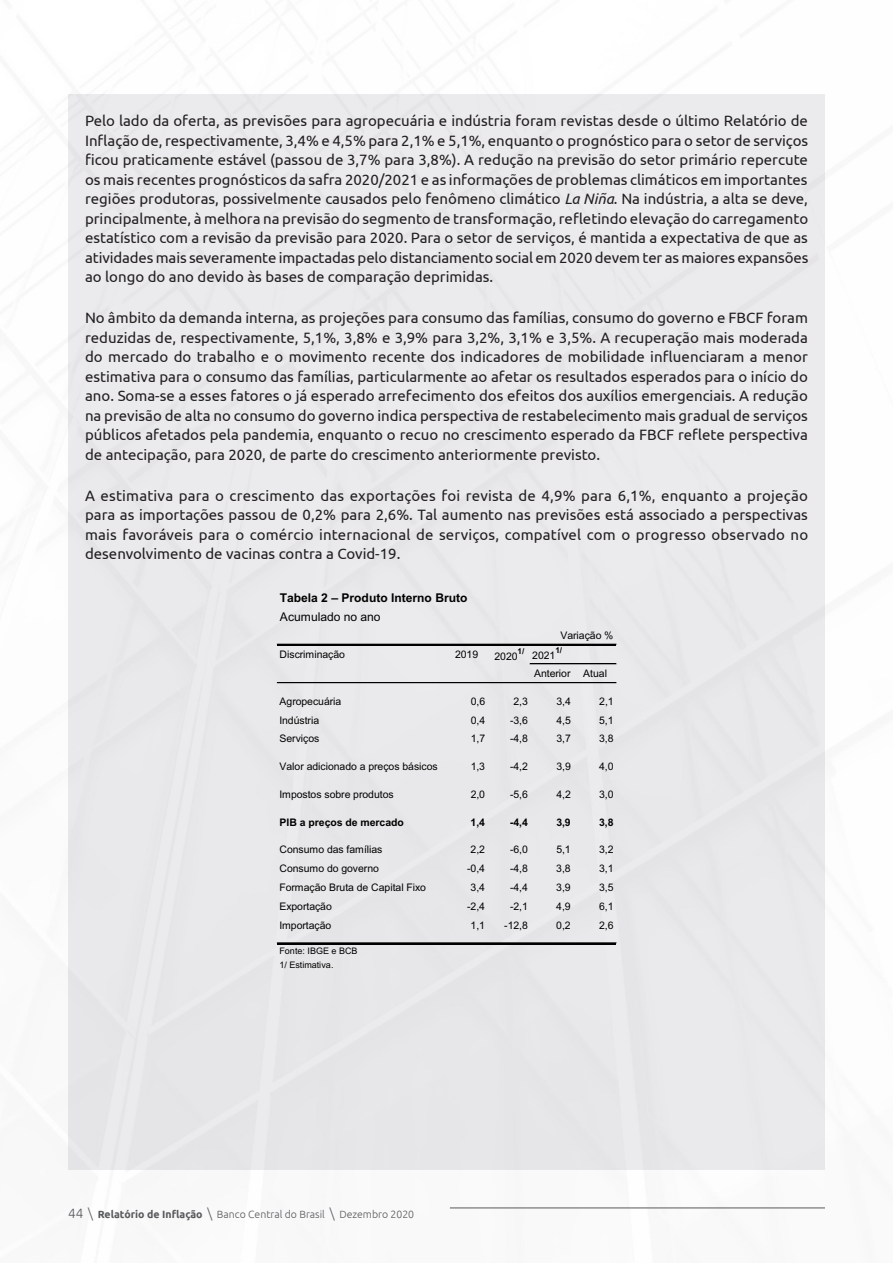
<style>
.page{position:relative;width:893px;height:1263px;background:#fff}
.page>*{position:absolute;margin:0;border:0;box-sizing:border-box;transform-origin:0 0}
._3__Corpo_de_texto{font:15px/19.5px "Ubuntu";color:#231f20;text-align:justify}
.t1{font:700 12px/18.9px "Arial";color:#000}
.t2{font:10.5px "Arial";letter-spacing:-.005em;color:#000}
.t3{font:300 10.5px "Ubuntu";color:#57585a}
.t4{font:700 10.5px "Arial";letter-spacing:-.005em;color:#000}
.t5{font:9px/14.4px "Arial";color:#000}
.t6{font:700 8.1px "Arial";color:#000}
.s1{font-style:italic}
.s2{font-weight:400}
.s3{font-size:13.5px}
.s4{font-weight:700}
</style>
<div class="page">
<div style="left:68px;top:94px;width:757px;height:1075px;background:#ececee"></div>
<hr style="left:450px;top:1208px;width:375px;height:1px;background:#57585a">
<hr style="left:277px;top:644px;width:339px;height:2px;background:#000">
<hr style="left:530px;top:663px;width:86px;height:1px;background:#000">
<hr style="left:530px;top:664px;width:86px;height:1px;background:#000">
<hr style="left:277px;top:682px;width:339px;height:1px;background:#000">
<hr style="left:277px;top:683px;width:339px;height:1px;background:#000">
<hr style="left:277px;top:942px;width:339px;height:1px;background:#000">
<hr style="left:277px;top:943px;width:339px;height:1px;background:#000">
<p class="_3__Corpo_de_texto" style="left:85px;top:111px;width:725px">Pelo lado da oferta, as previsões para agropecuária e indústria foram revistas desde o último Relatório de Inflação de, respectivamente, 3,4% e 4,5% para 2,1% e 5,1%, enquanto o prognóstico para o setor de serviços ficou praticamente estável (passou de 3,7% para 3,8%). A redução na previsão do setor primário repercute os mais recentes prognósticos da safra 2020/2021 e as informações de problemas climáticos em importantes regiões produtoras, possivelmente causados pelo fenômeno climático <span class="s1">La Niña</span>. Na indústria, a alta se deve, principalmente, à melhora na previsão do segmento de transformação, refletindo elevação do carregamento estatístico com a revisão da previsão para 2020. Para o setor de serviços, é mantida a expectativa de que as atividades mais severamente impactadas pelo distanciamento social em 2020 devem ter as maiores expansões ao longo do ano devido às bases de comparação deprimidas.</p>
<p class="_3__Corpo_de_texto" style="left:85px;top:308px;width:724px">No âmbito da demanda interna, as projeções para consumo das famílias, consumo do governo e FBCF foram reduzidas de, respectivamente, 5,1%, 3,8% e 3,9% para 3,2%, 3,1% e 3,5%. A recuperação mais moderada do mercado do trabalho e o movimento recente dos indicadores de mobilidade influenciaram a menor estimativa para o consumo das famílias, particularmente ao afetar os resultados esperados para o início do ano. Soma-se a esses fatores o já esperado arrefecimento dos efeitos dos auxílios emergenciais. A redução na previsão de alta no consumo do governo indica perspectiva de restabelecimento mais gradual de serviços públicos afetados pela pandemia, enquanto o recuo no crescimento esperado da FBCF reflete perspectiva de antecipação, para 2020, de parte do crescimento anteriormente previsto.</p>
<p class="_3__Corpo_de_texto" style="left:85px;top:485px;width:725px">A estimativa para o crescimento das exportações foi revista de 4,9% para 6,1%, enquanto a projeção para as importações passou de 0,2% para 2,6%. Tal aumento nas previsões está associado a perspectivas mais favoráveis para o comércio internacional de serviços, compatível com o progresso observado no desenvolvimento de vacinas contra a Covid-19.</p>
<p class="t1" style="left:280px;top:588px;width:189px">Tabela 2 – Produto Interno Bruto<br><span class="s2">Acumulado no ano</span></p>
<p class="t2" style="left:560px;top:629px;width:55px">Variação %</p>
<p class="t2" style="left:280px;top:648px;width:67px">Discriminação</p>
<p class="t2" style="left:455px;top:648px;width:25px">2019</p>
<p class="t2" style="left:494px;top:650px;width:25px">2020</p>
<p class="t6" style="left:555px;top:645px;width:8px">1/</p>
<p class="t6" style="left:517px;top:646px;width:8px">1/</p>
<p class="t2" style="left:532px;top:649px;width:25px">2021</p>
<p class="t2" style="left:534px;top:667px;width:74px">Anterior Atual</p>
<p class="t2" style="left:280px;top:695px;width:63px">Agropecuária</p>
<p class="t2" style="left:471px;top:695px;width:16px">0,6</p>
<p class="t2" style="left:514px;top:695px;width:16px">2,3</p>
<p class="t2" style="left:556px;top:695px;width:16px">3,4</p>
<p class="t2" style="left:599px;top:695px;width:16px">2,1</p>
<p class="t2" style="left:280px;top:714px;width:41px">Indústria</p>
<p class="t2" style="left:471px;top:714px;width:16px">0,4</p>
<p class="t2" style="left:510px;top:714px;width:19px">-3,6</p>
<p class="t2" style="left:556px;top:714px;width:16px">4,5</p>
<p class="t2" style="left:599px;top:714px;width:16px">5,1</p>
<p class="t2" style="left:279px;top:733px;width:41px">Serviços</p>
<p class="t2" style="left:471px;top:733px;width:16px">1,7</p>
<p class="t2" style="left:510px;top:733px;width:19px">-4,8</p>
<p class="t2" style="left:556px;top:733px;width:16px">3,7</p>
<p class="t2" style="left:599px;top:733px;width:16px">3,8</p>
<p class="t2" style="left:279px;top:760px;width:160px">Valor adicionado a preços básicos</p>
<p class="t2" style="left:471px;top:760px;width:16px">1,3</p>
<p class="t2" style="left:510px;top:760px;width:19px">-4,2</p>
<p class="t2" style="left:556px;top:760px;width:16px">3,9</p>
<p class="t2" style="left:599px;top:760px;width:16px">4,0</p>
<p class="t2" style="left:279px;top:788px;width:116px">Impostos sobre produtos</p>
<p class="t2" style="left:471px;top:788px;width:16px">2,0</p>
<p class="t2" style="left:510px;top:788px;width:19px">-5,6</p>
<p class="t2" style="left:556px;top:788px;width:16px">4,2</p>
<p class="t2" style="left:599px;top:788px;width:16px">3,0</p>
<p class="t4" style="left:279px;top:816px;width:126px">PIB a preços de mercado</p>
<p class="t4" style="left:471px;top:816px;width:16px">1,4</p>
<p class="t4" style="left:510px;top:816px;width:19px">-4,4</p>
<p class="t4" style="left:556px;top:816px;width:16px">3,9</p>
<p class="t4" style="left:599px;top:816px;width:16px">3,8</p>
<p class="t2" style="left:279px;top:844px;width:104px">Consumo das famílias</p>
<p class="t2" style="left:471px;top:844px;width:16px">2,2</p>
<p class="t2" style="left:510px;top:844px;width:19px">-6,0</p>
<p class="t2" style="left:556px;top:844px;width:16px">5,1</p>
<p class="t2" style="left:599px;top:844px;width:16px">3,2</p>
<p class="t2" style="left:279px;top:862px;width:101px">Consumo do governo</p>
<p class="t2" style="left:467px;top:862px;width:19px">-0,4</p>
<p class="t2" style="left:510px;top:862px;width:19px">-4,8</p>
<p class="t2" style="left:556px;top:862px;width:16px">3,8</p>
<p class="t2" style="left:599px;top:862px;width:16px">3,1</p>
<p class="t2" style="left:279px;top:881px;width:148px">Formação Bruta de Capital Fixo</p>
<p class="t2" style="left:471px;top:881px;width:16px">3,4</p>
<p class="t2" style="left:510px;top:881px;width:19px">-4,4</p>
<p class="t2" style="left:556px;top:881px;width:16px">3,9</p>
<p class="t2" style="left:599px;top:881px;width:16px">3,5</p>
<p class="t2" style="left:279px;top:900px;width:54px">Exportação</p>
<p class="t2" style="left:467px;top:900px;width:19px">-2,4</p>
<p class="t2" style="left:510px;top:900px;width:19px">-2,1</p>
<p class="t2" style="left:556px;top:900px;width:16px">4,9</p>
<p class="t2" style="left:599px;top:900px;width:16px">6,1</p>
<p class="t2" style="left:279px;top:919px;width:53px">Importação</p>
<p class="t2" style="left:471px;top:919px;width:16px">1,1</p>
<p class="t2" style="left:504px;top:919px;width:25px">-12,8</p>
<p class="t2" style="left:556px;top:919px;width:16px">0,2</p>
<p class="t2" style="left:599px;top:919px;width:16px">2,6</p>
<p class="t5" style="left:279px;top:944px;width:80px">Fonte: IBGE e BCB<br>1/ Estimativa.</p>
<p class="t3" style="left:68px;top:1208px;width:348px"><span class="s3">44 \</span> <span class="s4">Relatório de Inflação</span> <span class="s3">\</span> Banco Central do Brasil <span class="s3">\</span> Dezembro 2020</p>
</div>
